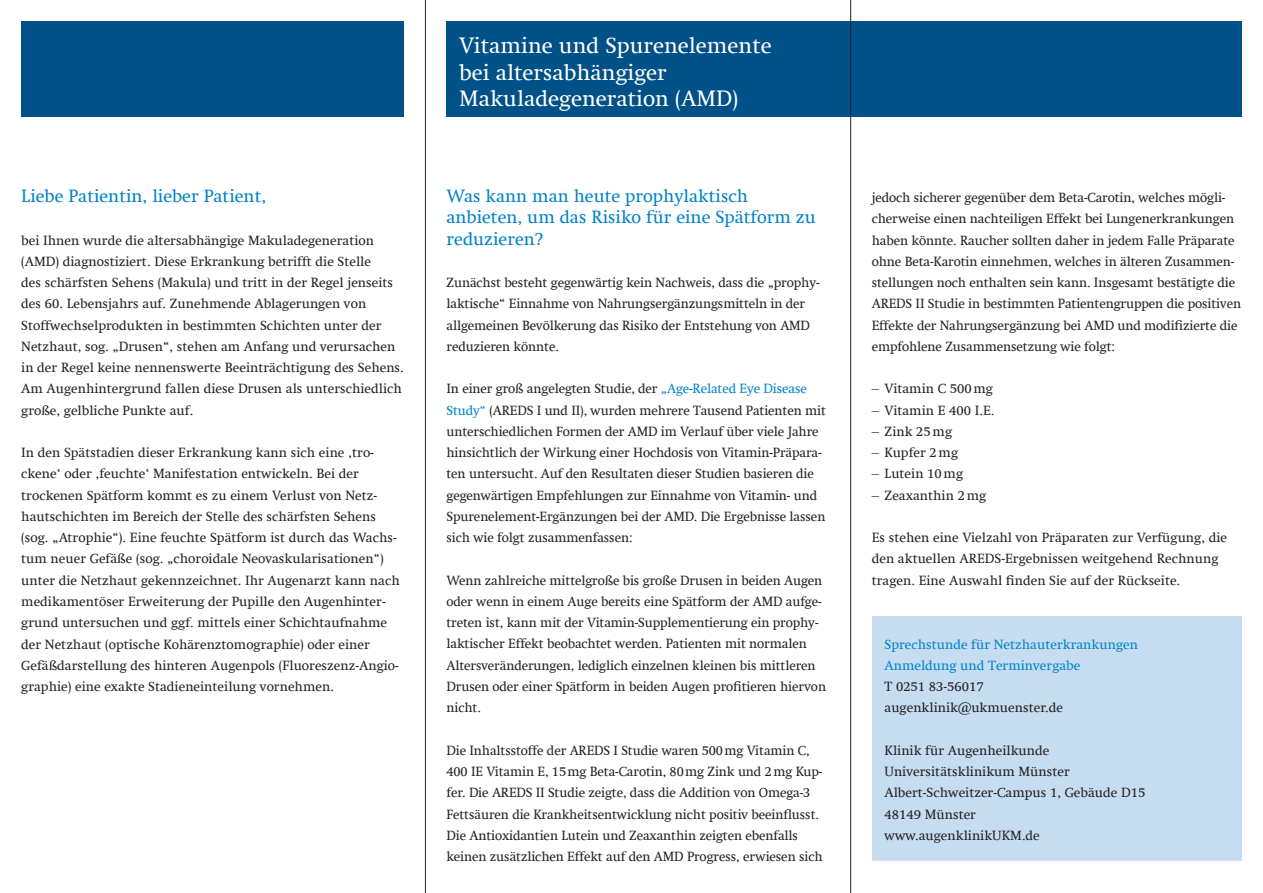
<style>
.page{position:relative;width:1263px;height:893px;background:#fff}
.page>*{position:absolute;margin:0;border:0;box-sizing:border-box;transform-origin:0 0}
.t1{font:22.5px/26.5px "Swift Com";color:#fff}
.t2{font:18px/21.3px "Swift Com";color:#0082c8}
.t3{font:13.5px/21.3px "Swift Com";letter-spacing:-.01em;color:#231f20}
.t4{font:13.5px/21.3px "Swift Com";color:#0082c8}
.s1{color:#0082c8}
</style>
<div class="page">
<div style="left:21px;top:21px;width:383px;height:96px;background:#005187"></div>
<div style="left:446px;top:21px;width:796px;height:96px;background:#005187"></div>
<div style="left:872px;top:617px;width:370px;height:244px;background:#c5dcf1"></div>
<hr style="left:425px;top:0;width:1px;height:893px;background:#231f20">
<hr style="left:850px;top:0;width:1px;height:893px;background:#231f20">
<h2 class="t2" style="left:21px;top:185px;width:246px">Liebe Patientin, lieber Patient,</h2>
<p class="t3" style="left:21px;top:229px;width:384px">bei Ihnen wurde die altersabhängige Makuladegeneration (AMD) diagnostiziert. Diese Erkrankung betrifft die Stelle<br>des schärfsten Sehens (Makula) und tritt in der Regel jenseits des 60. Lebensjahrs auf. Zunehmende Ablagerungen von Stoffwechselprodukten in bestimmten Schichten unter der Netzhaut, sog. „Drusen“, stehen am Anfang und verursachen in der Regel keine nennenswerte Beeinträchtigung des Sehens.<br>Am Augenhintergrund fallen diese Drusen als unterschiedlich große, gelbliche Punkte auf.</p>
<p class="t3" style="left:21px;top:442px;width:380px">In den Spätstadien dieser Erkrankung kann sich eine ‚tro&shy;ckene‘ oder ‚feuchte‘ Manifestation entwickeln. Bei der trockenen Spätform kommt es zu einem Verlust von Netz&shy;hautschichten im Bereich der Stelle des schärfsten Sehens (sog. „Atrophie“). Eine feuchte Spätform ist durch das Wachs&shy;tum neuer Gefäße (sog. „choroidale Neovaskularisationen“) unter die Netzhaut gekennzeichnet. Ihr Augenarzt kann nach medikamentöser Erweiterung der Pupille den Augenhinter&shy;grund untersuchen und ggf. mittels einer Schichtaufnahme der Netzhaut (optische Kohärenztomographie) oder einer Gefäßdarstellung des hinteren Augenpols (Fluoreszenz-Angio&shy;graphie) eine exakte Stadieneinteilung vornehmen.</p>
<h1 class="t1" style="left:459px;top:32px;width:314px">Vitamine und Spurenelemente bei altersabhängiger<br>Makuladegeneration (AMD)</h1>
<h2 class="t2" style="left:446px;top:185px;width:371px">Was kann man heute prophylaktisch anbieten, um das Risiko für eine Spätform zu reduzieren?</h2>
<p class="t3" style="left:446px;top:272px;width:375px">Zunächst besteht gegenwärtig kein Nachweis, dass die „prophy&shy;laktische“ Einnahme von Nahrungsergänzungsmitteln in der allgemeinen Bevölkerung das Risiko der Entstehung von AMD reduzieren könnte.</p>
<p class="t3" style="left:446px;top:378px;width:381px">In einer groß angelegten Studie, der <span class="s1">„Age-Related Eye Disease Study“</span> (AREDS I und II), wurden mehrere Tausend Patienten mit unterschiedlichen Formen der AMD im Verlauf über viele Jahre hinsichtlich der Wirkung einer Hochdosis von Vitamin-Präpara&shy;ten untersucht. Auf den Resultaten dieser Studien basieren die gegenwärtigen Empfehlungen zur Einnahme von Vitamin- und Spurenelement-Ergänzungen bei der AMD. Die Ergebnisse lassen sich wie folgt zusammenfassen:</p>
<p class="t3" style="left:446px;top:569px;width:381px">Wenn zahlreiche mittelgroße bis große Drusen in beiden Augen oder wenn in einem Auge bereits eine Spätform der AMD aufge&shy;treten ist, kann mit der Vitamin-Supplementierung ein prophy&shy;laktischer Effekt beobachtet werden. Patienten mit normalen Altersveränderungen, lediglich einzelnen kleinen bis mittleren Drusen oder einer Spätform in beiden Augen profitieren hiervon nicht.</p>
<p class="t3" style="left:446px;top:740px;width:378px">Die Inhaltsstoffe der AREDS I Studie waren 500mg Vitamin C, 400 IE Vitamin E, 15mg Beta-Carotin, 80mg Zink und 2mg Kup&shy;fer. Die AREDS II Studie zeigte, dass die Addition von Omega-3<br>Fettsäuren die Krankheitsentwicklung nicht positiv beeinflusst.<br>Die Antioxidantien Lutein und Zeaxanthin zeigten ebenfalls keinen zusätzlichen Effekt auf den AMD Progress, erwiesen sich</p>
<p class="t3" style="left:872px;top:187px;width:371px">jedoch sicherer gegenüber dem Beta-Carotin, welches mögli&shy;cherweise einen nachteiligen Effekt bei Lungenerkrankungen haben könnte. Raucher sollten daher in jedem Falle Präparate ohne Beta-Karotin einnehmen, welches in älteren Zusammen&shy;stellungen noch enthalten sein kann. Insgesamt bestätigte die AREDS II Studie in bestimmten Patientengruppen die positiven Effekte der Nahrungsergänzung bei AMD und modifizierte die empfohlene Zusammensetzung wie folgt:</p>
<p class="t3" style="left:872px;top:378px;width:123px">– Vitamin C 500mg</p>
<p class="t3" style="left:872px;top:399px;width:124px">– Vitamin E 400 I.E.</p>
<p class="t3" style="left:872px;top:421px;width:82px">– Zink 25mg</p>
<p class="t3" style="left:872px;top:442px;width:88px">– Kupfer 2mg</p>
<p class="t3" style="left:872px;top:463px;width:93px">– Lutein 10mg</p>
<p class="t3" style="left:872px;top:484px;width:116px">– Zeaxanthin 2mg</p>
<p class="t3" style="left:872px;top:527px;width:357px">Es stehen eine Vielzahl von Präparaten zur Verfügung, die den aktuellen AREDS-Ergebnissen weitgehend Rechnung tragen. Eine Auswahl finden Sie auf der Rückseite.</p>
<p class="t4" style="left:884px;top:633px;width:255px">Sprechstunde für Netzhauterkrankungen<br>Anmeldung und Terminvergabe</p>
<p class="t3" style="left:884px;top:676px;width:180px">T 0251 83-56017 augenklinik@ukmuenster.de</p>
<p class="t3" style="left:884px;top:740px;width:262px">Klinik für Augenheilkunde<br>Universitätsklinikum Münster<br>Albert-Schweitzer-Campus 1, Gebäude D15<br>48149 Münster<br>www.augenklinikUKM.de</p>
</div>
